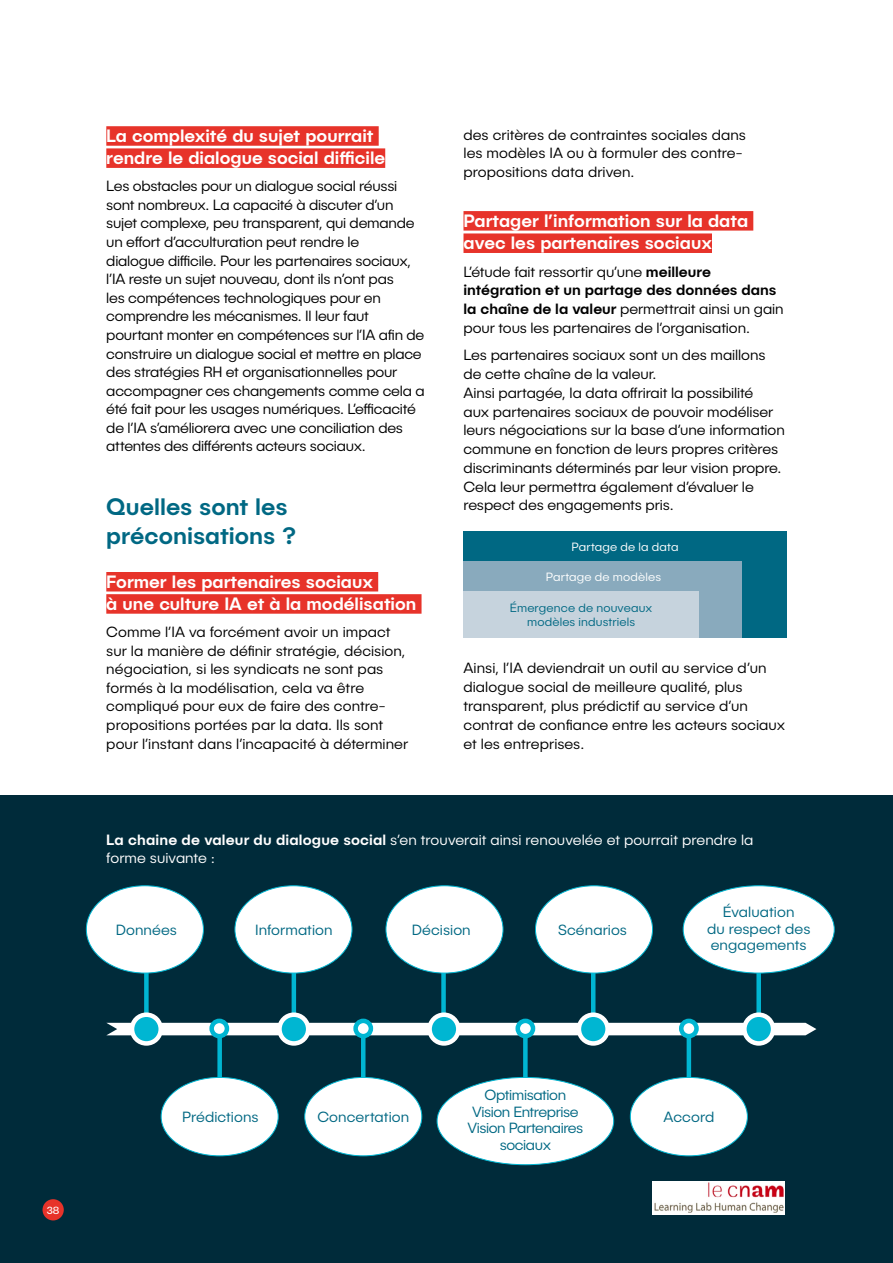
<style>
.page{position:relative;width:893px;height:1263px;background:#fff}
.page>*{position:absolute;margin:0;border:0;box-sizing:border-box;transform-origin:0 0}
.t1{font:500 24px/29.4px "Publica Sans";color:#006883}
.t2{font:500 18px/22.2px "Publica Sans";color:#fff}
.t3{font:300 15px/18.6px "Publica Sans";letter-spacing:-.005em;color:#000}
.t4{font:300 15px/16.5px "Publica Sans";color:#006883;text-align:center}
.t5{font:300 15px/18px "Publica Sans";letter-spacing:.005em;color:#fff}
.t6{font:300 15px/16.5px "Publica Sans";letter-spacing:-.025em;color:#006883;text-align:center}
.t7{font:300 12.15px/14.5px "Publica Sans";letter-spacing:.015em;color:#006883;text-align:center}
.t8{font:300 12.15px "Publica Sans";letter-spacing:.015em;color:#fff}
.t9{font:10.5px "Publica Sans";color:#fff}
.s1{font-weight:500}
</style>
<div class="page">
<div style="left:0;top:795px;width:893px;height:468px;background:#002b3a"></div>
<div style="left:106px;top:126px;width:273px;height:20px;background:#e7332a"></div>
<div style="left:106px;top:148px;width:279px;height:20px;background:#e7332a"></div>
<div style="left:106px;top:572px;width:272px;height:19px;background:#e7332a"></div>
<div style="left:106px;top:594px;width:316px;height:20px;background:#e7332a"></div>
<div style="left:463px;top:211px;width:290px;height:20px;background:#e7332a"></div>
<div style="left:463px;top:233px;width:249px;height:20px;background:#e7332a"></div>
<div style="left:463px;top:531px;width:324px;height:107px;background:#006883"></div>
<div style="left:463px;top:561px;width:279px;height:77px;background:#89aabd"></div>
<div style="left:463px;top:591px;width:236px;height:47px;background:#c6d3dd"></div>
<div style="left:107px;top:1023px;width:709px;height:12px;background:#fff"></div>
<div style="left:144px;top:969px;width:5px;height:52px;background:#00b6d2"></div>
<hr style="left:292px;top:969px;width:4px;height:52px;background:#00b6d2">
<div style="left:441px;top:969px;width:5px;height:52px;background:#00b6d2"></div>
<hr style="left:591px;top:969px;width:4px;height:52px;background:#00b6d2">
<div style="left:756px;top:969px;width:5px;height:52px;background:#00b6d2"></div>
<hr style="left:687px;top:1033px;width:4px;height:52px;background:#00b6d2">
<div style="left:523px;top:1033px;width:5px;height:52px;background:#00b6d2"></div>
<hr style="left:361px;top:1033px;width:4px;height:52px;background:#00b6d2">
<div style="left:217px;top:1033px;width:5px;height:52px;background:#00b6d2"></div>
<svg style="left:132px;top:1015px;width:29px;height:28px"></svg>
<div style="left:130px;top:1012px;width:33px;height:34px;border:4px solid #fff;border-radius:50%"></div>
<svg style="left:212px;top:1021px;width:15px;height:15px"></svg>
<div style="left:209px;top:1019px;width:20px;height:19px;border:4px solid #00b6d2;border-radius:50%"></div>
<svg style="left:356px;top:1021px;width:15px;height:15px"></svg>
<div style="left:353px;top:1019px;width:20px;height:19px;border:4px solid #00b6d2;border-radius:50%"></div>
<svg style="left:518px;top:1021px;width:15px;height:15px"></svg>
<div style="left:515px;top:1019px;width:20px;height:19px;border:4px solid #00b6d2;border-radius:50%"></div>
<svg style="left:681px;top:1021px;width:15px;height:15px"></svg>
<div style="left:679px;top:1019px;width:20px;height:19px;border:4px solid #00b6d2;border-radius:50%"></div>
<svg style="left:279px;top:1015px;width:29px;height:28px"></svg>
<div style="left:277px;top:1012px;width:33px;height:34px;border:4px solid #fff;border-radius:50%"></div>
<svg style="left:430px;top:1015px;width:28px;height:28px"></svg>
<div style="left:427px;top:1012px;width:34px;height:34px;border:4px solid #fff;border-radius:50%"></div>
<svg style="left:579px;top:1015px;width:29px;height:28px"></svg>
<div style="left:577px;top:1012px;width:33px;height:34px;border:4px solid #fff;border-radius:50%"></div>
<svg style="left:744px;top:1015px;width:29px;height:28px"></svg>
<div style="left:742px;top:1012px;width:33px;height:34px;border:4px solid #fff;border-radius:50%"></div>
<div style="left:683px;top:886px;width:151px;height:87px;background:#fff;border-radius:50%"></div>
<div style="left:535px;top:886px;width:117px;height:87px;background:#fff;border-radius:50%"></div>
<div style="left:386px;top:886px;width:117px;height:87px;background:#fff;border-radius:50%"></div>
<div style="left:235px;top:886px;width:117px;height:87px;background:#fff;border-radius:50%"></div>
<div style="left:86px;top:886px;width:117px;height:87px;background:#fff;border-radius:50%"></div>
<div style="left:437px;top:1077px;width:177px;height:88px;background:#fff;border-radius:50%"></div>
<div style="left:305px;top:1077px;width:117px;height:79px;background:#fff;border-radius:50%"></div>
<div style="left:161px;top:1077px;width:117px;height:79px;background:#fff;border-radius:50%"></div>
<div style="left:630px;top:1077px;width:117px;height:79px;background:#fff;border-radius:50%"></div>
<div style="left:43px;top:1199px;width:21px;height:21px;background:#e7332a;border-radius:50%"></div>
<img style="left:653px;top:1181px;width:131px;height:33px">
<p class="t2" style="left:106px;top:124px;width:280px">La complexité du sujet pourrait rendre le dialogue social difficile</p>
<p class="t3" style="left:106px;top:176px;width:320px">Les obstacles pour un dialogue social réussi sont nombreux. La capacité à discuter d’un sujet complexe, peu transparent, qui demande un effort d’acculturation peut rendre le<br>dialogue difficile. Pour les partenaires sociaux, l’IA reste un sujet nouveau, dont ils n’ont pas<br>les compétences technologiques pour en comprendre les mécanismes. Il leur faut pourtant monter en compétences sur l’IA afin de construire un dialogue social et mettre en place des stratégies RH et organisationnelles pour accompagner ces changements comme cela a été fait pour les usages numériques. L’efficacité de l’IA s’améliorera avec une conciliation des attentes des différents acteurs sociaux.</p>
<h1 class="t1" style="left:106px;top:491px;width:191px">Quelles sont les préconisations ?</h1>
<p class="t2" style="left:106px;top:570px;width:312px">Former les partenaires sociaux<br>à une culture IA et à la modélisation</p>
<p class="t3" style="left:106px;top:622px;width:303px">Comme l’IA va forcément avoir un impact sur la manière de définir stratégie, décision, négociation, si les syndicats ne sont pas formés à la modélisation, cela va être compliqué pour eux de faire des contre&shy;propositions portées par la data. Ils sont pour l’instant dans l’incapacité à déterminer</p>
<p class="t3" style="left:463px;top:125px;width:284px">des critères de contraintes sociales dans les modèles IA ou à formuler des contre&shy;propositions data driven.</p>
<p class="t2" style="left:463px;top:209px;width:286px">Partager l’information sur la data avec les partenaires sociaux</p>
<p class="t3" style="left:463px;top:262px;width:322px">L’étude fait ressortir qu’une <span class="s1">meilleure intégration et un partage des données dans la chaîne de la valeur</span> permettrait ainsi un gain pour tous les partenaires de l’organisation.</p>
<p class="t3" style="left:463px;top:345px;width:323px">Les partenaires sociaux sont un des maillons de cette chaîne de la valeur.<br>Ainsi partagée, la data offrirait la possibilité<br>aux partenaires sociaux de pouvoir modéliser leurs négociations sur la base d’une information commune en fonction de leurs propres critères discriminants déterminés par leur vision propre.<br>Cela leur permettra également d’évaluer le respect des engagements pris.</p>
<p class="t8" style="left:572px;top:539px;width:108px">Partage de la data</p>
<p class="t8" style="left:546px;top:569px;width:117px">Partage de modèles</p>
<p class="t7" style="left:510px;top:600px;width:144px">Émergence de nouveaux modèles industriels</p>
<p class="t3" style="left:463px;top:658px;width:323px">Ainsi, l’IA deviendrait un outil au service d’un dialogue social de meilleure qualité, plus transparent, plus prédictif au service d’un contrat de confiance entre les acteurs sociaux et les entreprises.</p>
<p class="t5" style="left:106px;top:831px;width:649px"><span class="s1">La chaine de valeur du dialogue social</span> s’en trouverait ainsi renouvelée et pourrait prendre la forme suivante :</p>
<p class="t4" style="left:116px;top:921px;width:63px">Données</p>
<p class="t4" style="left:255px;top:921px;width:79px">Information</p>
<p class="t4" style="left:412px;top:921px;width:60px">Décision</p>
<p class="t4" style="left:558px;top:921px;width:70px">Scénarios</p>
<p class="t4" style="left:707px;top:903px;width:105px">Évaluation<br>du respect des engagements</p>
<p class="t9" style="left:47px;top:1204px;width:14px">38</p>
<p class="t6" style="left:467px;top:1086px;width:117px">Optimisation<br>Vision Entreprise<br>Vision Partenaires sociaux</p>
<p class="t4" style="left:317px;top:1108px;width:93px">Concertation</p>
<p class="t4" style="left:182px;top:1108px;width:78px">Prédictions</p>
<p class="t4" style="left:663px;top:1108px;width:52px">Accord</p>
</div>
